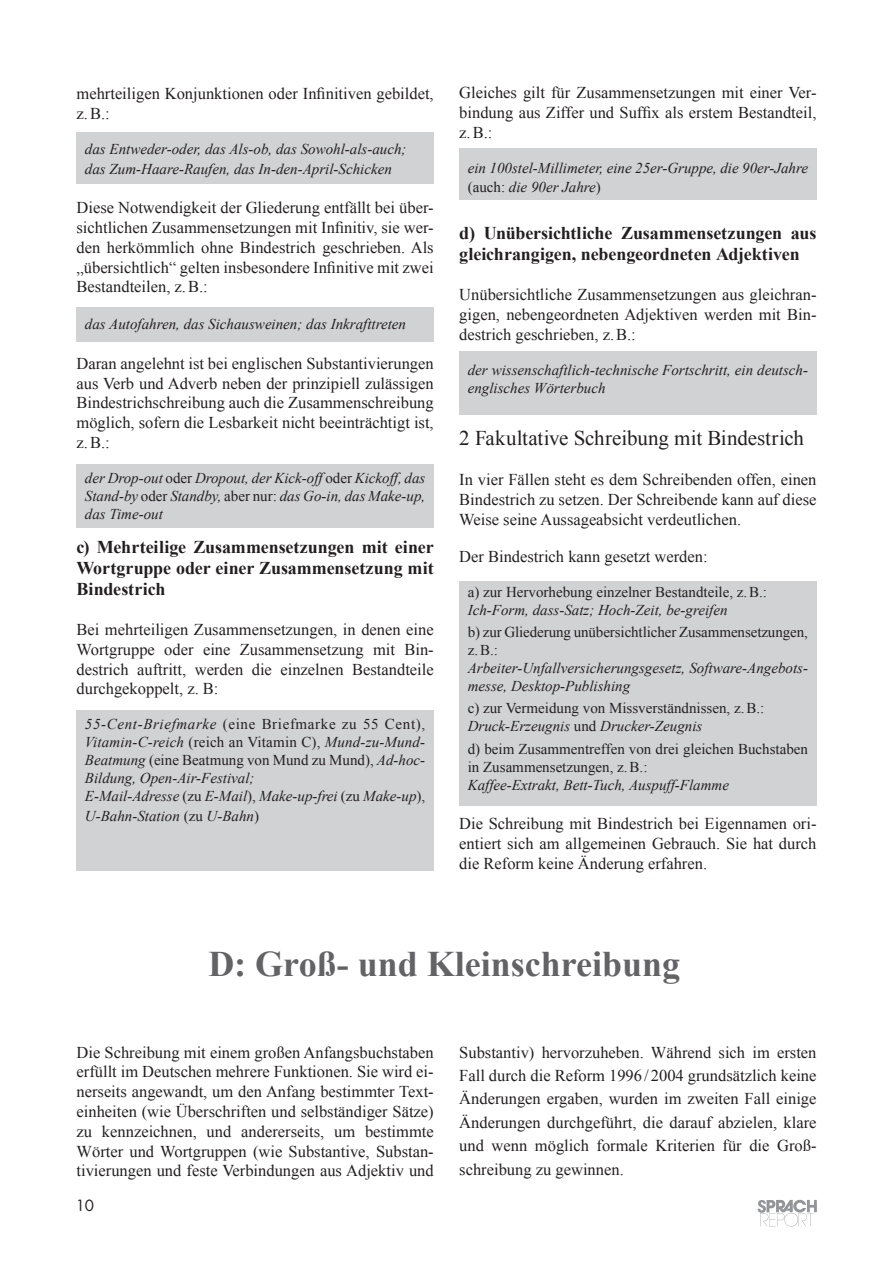
<style>
.page{position:relative;width:893px;height:1263px;background:#fff}
.page>*{position:absolute;margin:0;border:0;box-sizing:border-box;transform-origin:0 0}
.t1{font:700 36px "Times New Roman";color:#636366}
.t2{font:21px "Times New Roman";letter-spacing:-.005em;color:#231f20}
.t3{font:700 18px/21px "Times New Roman";letter-spacing:-.005em;color:#231f20;text-align:justify}
.t4{font:16.5px/19.8px "Times New Roman";color:#231f20;text-align:justify}
.t5{font:italic 15px/18px "Times New Roman";color:#231f20}
.t6{font:15px/18px "Times New Roman";color:#231f20}
.t7{font:15px "Futura LT";color:#231f20}
.s1{font-style:normal}
.s2{font-style:italic}
</style>
<div class="page">
<img style="left:758px;top:1199px;width:58px;height:27px">
<div style="left:459px;top:351px;width:357px;height:64px;background:#d1d2d4"></div>
<div style="left:459px;top:581px;width:357px;height:224px;background:#d1d2d4"></div>
<div style="left:459px;top:148px;width:357px;height:51px;background:#d1d2d4"></div>
<div style="left:76px;top:465px;width:358px;height:63px;background:#d1d2d4"></div>
<div style="left:76px;top:710px;width:358px;height:161px;background:#d1d2d4"></div>
<div style="left:76px;top:307px;width:358px;height:34px;background:#d1d2d4"></div>
<div style="left:76px;top:133px;width:358px;height:51px;background:#d1d2d4"></div>
<p class="t4" style="left:76px;top:83px;width:359px">mehrteiligen Konjunktionen oder Infinitiven gebildet, z.B.:</p>
<p class="t5" style="left:85px;top:138px;width:323px;line-height:19.8px">das Entweder-oder, das Als-ob, das Sowohl-als-auch; das Zum-Haare-Raufen, das In-den-April-Schicken</p>
<p class="t4" style="left:76px;top:197px;width:359px">Diese Notwendigkeit der Gliederung entfällt bei über&shy;sichtlichen Zusammensetzungen mit Infinitiv, sie wer&shy;den herkömmlich ohne Bindestrich geschrieben. Als „übersichtlich“ gelten insbesondere Infinitive mit zwei Bestandteilen, z.B.:</p>
<p class="t5" style="left:85px;top:315px;width:323px">das Autofahren, das Sichausweinen; das Inkrafttreten</p>
<p class="t4" style="left:76px;top:353px;width:359px">Daran angelehnt ist bei englischen Substantivierungen aus Verb und Adverb neben der prinzipiell zulässigen Bindestrichschreibung auch die Zusammenschreibung möglich, sofern die Lesbarkeit nicht beeinträchtigt ist, z.B.:</p>
<p class="t5" style="left:85px;top:469px;width:342px;text-align:justify">der Drop-out <span class="s1">oder</span> Dropout, der Kick-off <span class="s1">oder</span> Kickoff, das Stand-by <span class="s1">oder</span> Standby, <span class="s1">aber nur:</span> das Go-in, das Make-up, das Time-out</p>
<p class="t3" style="left:76px;top:536px;width:359px">c) Mehrteilige Zusammensetzungen mit einer Wortgruppe oder einer Zusammensetzung mit Bindestrich</p>
<p class="t4" style="left:76px;top:619px;width:359px">Bei mehrteiligen Zusammensetzungen, in denen eine Wortgruppe oder eine Zusammensetzung mit Bin&shy;destrich auftritt, werden die einzelnen Bestandteile durchgekoppelt, z. B:</p>
<p class="t5" style="left:85px;top:715px;width:342px">55-Cent-Briefmarke <span class="s1">(eine Briefmarke zu 55 Cent), </span>Vitamin-C-reich <span class="s1">(reich an Vitamin C),</span> Mund-zu-Mund-Beatmung <span class="s1">(eine Beatmung von Mund zu Mund),</span> Ad-hoc-Bildung, Open-Air-Festival;<br>E-Mail-Adresse <span class="s1">(zu</span> E-Mail<span class="s1">),</span> Make-up-frei <span class="s1">(zu</span> Make-up<span class="s1">),</span></p>
<p class="t5" style="left:85px;top:807px;width:176px">U-Bahn-Station <span class="s1">(zu</span> U-Bahn<span class="s1">)</span></p>
<p class="t4" style="left:459px;top:82px;width:359px">Gleiches gilt für Zusammensetzungen mit einer Ver&shy;bindung aus Ziffer und Suffix als erstem Bestandteil, z.B.:</p>
<p class="t5" style="left:468px;top:157px;width:342px;line-height:19.8px">ein 100stel-Millimeter, eine 25er-Gruppe, die 90er-Jahre <span class="s1">(auch:</span> die 90er Jahre<span class="s1">)</span></p>
<p class="t3" style="left:459px;top:222px;width:359px">d) Unübersichtliche Zusammensetzungen aus gleichrangigen, nebengeordneten Adjektiven</p>
<p class="t4" style="left:459px;top:284px;width:359px">Unübersichtliche Zusammensetzungen aus gleichran&shy;gigen, nebengeordneten Adjektiven werden mit Bin&shy;destrich geschrieben, z.B.:</p>
<p class="t5" style="left:468px;top:360px;width:342px">der wissenschaftlich-technische Fortschritt, ein deutsch&shy;englisches Wörterbuch</p>
<p class="t2" style="left:459px;top:424px;width:346px">2 Fakultative Schreibung mit Bindestrich</p>
<p class="t4" style="left:459px;top:470px;width:359px">In vier Fällen steht es dem Schreibenden offen, einen Bindestrich zu setzen. Der Schreibende kann auf diese Weise seine Aussageabsicht verdeutlichen.</p>
<p class="t4" style="left:459px;top:546px;width:250px">Der Bindestrich kann gesetzt werden:</p>
<p class="t6" style="left:468px;top:583px;width:301px">a) zur Hervorhebung einzelner Bestandteile, z.B.:</p>
<p class="t5" style="left:468px;top:600px;width:261px">Ich-Form, dass-Satz; Hoch-Zeit, be-greifen</p>
<p class="t6" style="left:468px;top:623px;width:342px">b) zur Gliederung unübersichtlicher Zusammensetzungen, z.B.:</p>
<p class="t5" style="left:468px;top:659px;width:342px">Arbeiter-Unfallversicherungsgesetz, Software-Angebots&shy;messe, Desktop-Publishing</p>
<p class="t6" style="left:468px;top:699px;width:298px">c) zur Vermeidung von Missverständnissen, z.B.:<br><span class="s2">Druck-Erzeugnis</span> und <span class="s2">Drucker-Zeugnis</span></p>
<p class="t6" style="left:468px;top:739px;width:342px">d) beim Zusammentreffen von drei gleichen Buchstaben in Zusammensetzungen, z.B.:</p>
<p class="t5" style="left:468px;top:775px;width:263px">Kaffee-Extrakt, Bett-Tuch, Auspuff-Flamme</p>
<p class="t4" style="left:459px;top:814px;width:359px">Die Schreibung mit Bindestrich bei Eigennamen ori&shy;entiert sich am allgemeinen Gebrauch. Sie hat durch die Reform keine Änderung erfahren.</p>
<h1 class="t1" style="left:208px;top:939px;width:473px">D: Groß- und Kleinschreibung</h1>
<p class="t4" style="left:77px;top:1042px;width:359px">Die Schreibung mit einem großen Anfangsbuchstaben erfüllt im Deutschen mehrere Funktionen. Sie wird ei&shy;nerseits angewandt, um den Anfang bestimmter Text&shy;einheiten (wie Überschriften und selbständiger Sätze) zu kennzeichnen, und andererseits, um bestimmte Wörter und Wortgruppen (wie Substantive, Substan&shy;tivierungen und feste Verbindungen aus Adjektiv und</p>
<p class="t4" style="left:459px;top:1040px;width:359px;line-height:23.4px">Substantiv) hervorzuheben. Während sich im ersten Fall durch die Reform 1996 /2004 grundsätzlich keine Änderungen ergaben, wurden im zweiten Fall einige Änderungen durchgeführt, die darauf abzielen, klare und wenn möglich formale Kriterien für die Groß&shy;schreibung zu gewinnen.</p>
<p class="t7" style="left:76px;top:1196px;width:20px">10</p>
</div>
